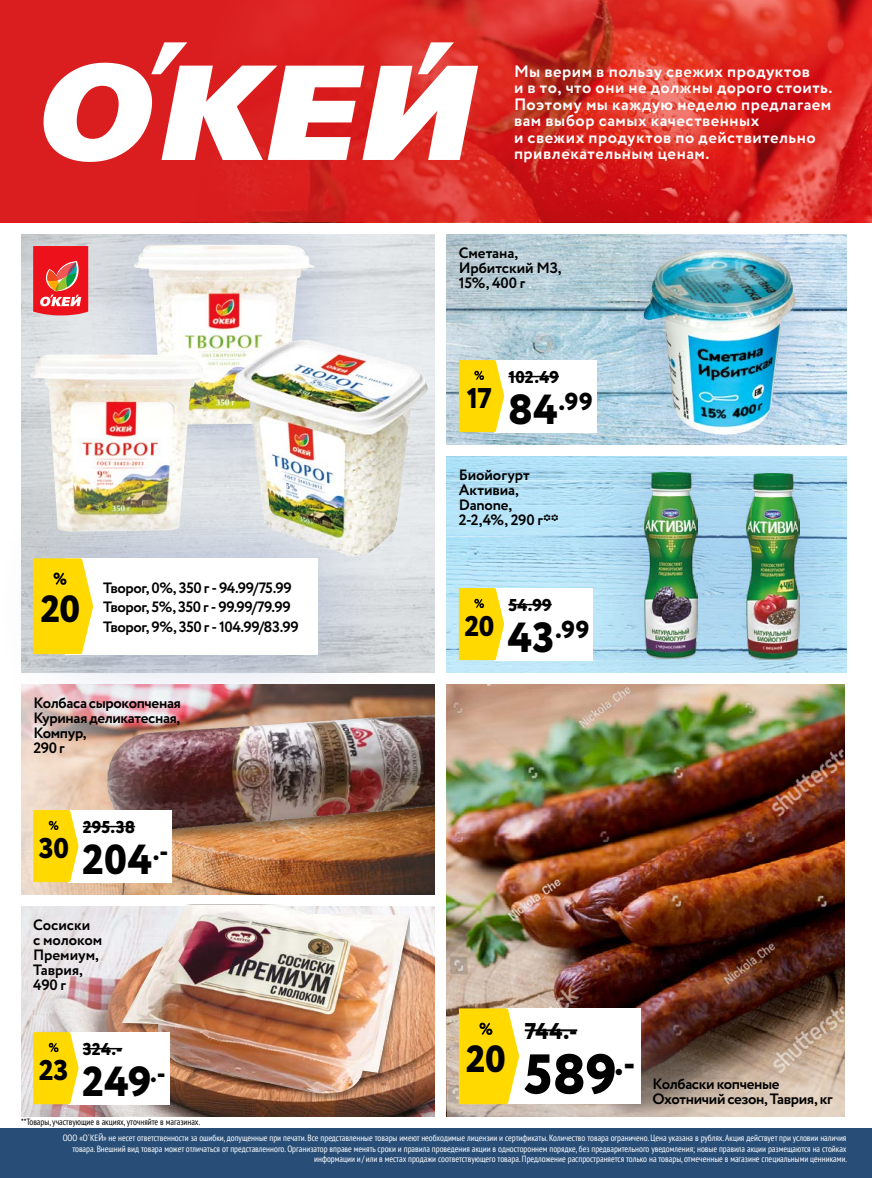
<style>
.page{position:relative;width:872px;height:1178px;background:#fff}
.page>*{position:absolute;margin:0;border:0;box-sizing:border-box;transform-origin:0 0}
.t1{font:800 55.8px "Circe";color:#000}
.t2{font:800 42px "Circe";letter-spacing:.005em;color:#000}
.t3{font:800 37.95px "Circe";color:#000}
.t4{font:800 28.5px "Circe";letter-spacing:-.015em;color:#000}
.t5{font:800 24.45px "Circe";color:#000}
.t6{font:800 22.8px "Circe";color:#000}
.t7{font:800 17.1px "Circe";letter-spacing:.005em;color:#000}
.t8{font:700 16.5px/16.5px "Circe";letter-spacing:.03em;color:#fff}
.t9{font:700 15px/15px "Circe";letter-spacing:-.025em;color:#000}
.t10{font:700 15px/15px "Circe";letter-spacing:-.005em;color:#000}
.t11{font:condensed 9px/10.5px "PT Sans";color:#fff;text-align:right}
.t12{font:condensed 9px "PT Sans";color:#000}
.s1{font-size:42px}
</style>
<div class="page">
<img style="left:189px;top:684px;width:246px;height:210px">
<img style="left:447px;top:684px;width:397px;height:336px">
<img style="left:189px;top:906px;width:246px;height:210px">
<img style="left:447px;top:234px;width:399px;height:210px">
<img style="left:447px;top:456px;width:399px;height:216px">
<div style="left:71px;top:234px;width:305px;height:262px;background:#445dad;opacity:.3"></div>
<img style="left:134px;top:245px;width:181px;height:180px">
<img style="left:30px;top:355px;width:179px;height:131px">
<img style="left:233px;top:340px;width:194px;height:216px">
<svg style="left:447px;top:1020px;width:397px;height:96px;background:#a59080"></svg>
<svg style="left:21px;top:906px;width:168px;height:210px;background:#dacfcf"></svg>
<div style="left:104px;top:711px;width:331px;height:136px;background:#000;opacity:.48"></div>
<img style="left:189px;top:714px;width:246px;height:118px">
<img style="left:21px;top:726px;width:168px;height:168px">
<div style="left:634px;top:234px;width:208px;height:210px;background:#445dad;opacity:.3"></div>
<img style="left:643px;top:249px;width:152px;height:186px">
<div style="left:574px;top:459px;width:194px;height:213px;background:#445dad;opacity:.3"></div>
<img style="left:644px;top:472px;width:53px;height:186px">
<div style="left:697px;top:459px;width:145px;height:213px;background:#445dad;opacity:.3"></div>
<img style="left:746px;top:473px;width:53px;height:186px">
<div style="left:122px;top:905px;width:288px;height:193px;background:#000;opacity:.34"></div>
<img style="left:122px;top:905px;width:288px;height:188px">
<div style="left:0;top:1128px;width:872px;height:50px;background:#284e78"></div>
<div style="left:0;top:486px;width:389px;height:240px;background:#445dad;opacity:.3"></div>
<div style="left:65px;top:558px;width:253px;height:96px;background:#fff"></div>
<svg style="left:33px;top:558px;width:60px;height:96px;background:#fbd917"></svg>
<svg style="left:33px;top:246px;width:55px;height:69px;background:#e33c39"></svg>
<div style="left:494px;top:360px;width:102px;height:72px;background:#fff"></div>
<hr style="left:508px;top:376px;width:51px;height:1px;background:#000">
<svg style="left:459px;top:360px;width:45px;height:72px;background:#fbd917"></svg>
<div style="left:494px;top:588px;width:99px;height:72px;background:#fff"></div>
<hr style="left:508px;top:604px;width:44px;height:1px;background:#000">
<svg style="left:459px;top:588px;width:45px;height:72px;background:#fbd917"></svg>
<div style="left:69px;top:1032px;width:101px;height:72px;background:#fff"></div>
<hr style="left:83px;top:1048px;width:39px;height:1px;background:#000">
<svg style="left:33px;top:1032px;width:46px;height:72px;background:#fbd91b"></svg>
<div style="left:506px;top:1008px;width:134px;height:96px;background:#fff"></div>
<hr style="left:525px;top:1029px;width:52px;height:2px;background:#000">
<svg style="left:459px;top:1008px;width:60px;height:96px;background:#fbd917"></svg>
<div style="left:69px;top:810px;width:103px;height:72px;background:#fff"></div>
<hr style="left:83px;top:826px;width:52px;height:1px;background:#000">
<svg style="left:33px;top:810px;width:45px;height:72px;background:#fbd916"></svg>
<img style="left:703px;top:0;width:169px;height:222px">
<svg style="left:0;top:0;width:703px;height:222px;background:#d72521"></svg>
<svg style="left:38px;top:42px;width:440px;height:121px"></svg>
<h3 class="t8" style="left:514px;top:64px;width:320px">Мы верим в пользу свежих продуктов<br>и в то, что они не должны дорого стоить.<br>Поэтому мы каждую неделю предлагаем вам выбор самых качественных<br>и свежих продуктов по действительно привлекательным ценам.</h3>
<h3 class="t10" style="left:459px;top:246px;width:104px">Сметана,<br>Ирбитский МЗ,<br>15%, 400 г</h3>
<h3 class="t4" style="left:467px;top:379px;width:27px">17</h3>
<h3 class="t7" style="left:508px;top:366px;width:52px">102.49</h3>
<h3 class="t5" style="left:508px;top:385px;width:86px"><span class="s1">84</span>.99</h3>
<h3 class="t3" style="left:40px;top:583px;width:41px">20</h3>
<h3 class="t9" style="left:103px;top:579px;width:197px;line-height:19.5px">Творог, 0%, 350 г - 94.99/75.99<br>Творог, 5%, 350 г - 99.99/79.99<br>Творог, 9%, 350 г - 104.99/83.99</h3>
<h3 class="t9" style="left:33px;top:696px;width:149px">Колбаса сырокопченая<br>Куриная деликатесная,<br>Компур,<br>290 г</h3>
<h3 class="t4" style="left:39px;top:829px;width:32px">30</h3>
<h3 class="t7" style="left:83px;top:816px;width:54px">295.38</h3>
<h2 class="t2" style="left:82px;top:831px;width:88px">204<sup>.-</sup></h2>
<h3 class="t10" style="left:33px;top:918px;width:71px">Сосиски<br>с молоком<br>Премиум,<br>Таврия,<br>490 г</h3>
<h3 class="t4" style="left:39px;top:1051px;width:31px">23</h3>
<h3 class="t7" style="left:83px;top:1038px;width:41px">324.-</h3>
<h2 class="t2" style="left:82px;top:1053px;width:85px">249<sup>.-</sup></h2>
<h3 class="t10" style="left:459px;top:468px;width:102px">Биойогурт<br>Активиа,<br>Danone,<br>2-2,4%, 290 г**</h3>
<h3 class="t4" style="left:464px;top:607px;width:31px">20</h3>
<h3 class="t7" style="left:508px;top:594px;width:45px">54.99</h3>
<h3 class="t5" style="left:508px;top:613px;width:83px"><span class="s1">43</span>.99</h3>
<h3 class="t3" style="left:466px;top:1033px;width:41px">20</h3>
<h3 class="t6" style="left:525px;top:1016px;width:54px">744.-</h3>
<h1 class="t1" style="left:524px;top:1036px;width:113px">589<sup>.-</sup></h1>
<h3 class="t9" style="left:652px;top:1077px;width:182px">Колбаски копченые<br>Охотничий сезон, Таврия, кг</h3>
<p class="t12" style="left:21px;top:1116px;width:181px">**Товары, участвующие в акциях, уточняйте в магазинах.</p>
<p class="t11" style="left:63px;top:1132px;width:786px">ООО «О´КЕЙ» не несет ответственности за ошибки, допущенные при печати. Все представленные товары имеют необходимые лицензии и сертификаты. Количество товара ограничено. Цена указана в рублях. Акция действует при условии наличия товара. Внешний вид товара может отличаться от представленного. Организатор вправе менять сроки и правила проведения акции в одностороннем порядке, без предварительного уведомления; новые правила акции размещаются на стойках информации и / или в местах продажи соответствующего товара. Предложение распространяется только на товары, отмеченные в магазине специальными ценниками.</p>
</div>
